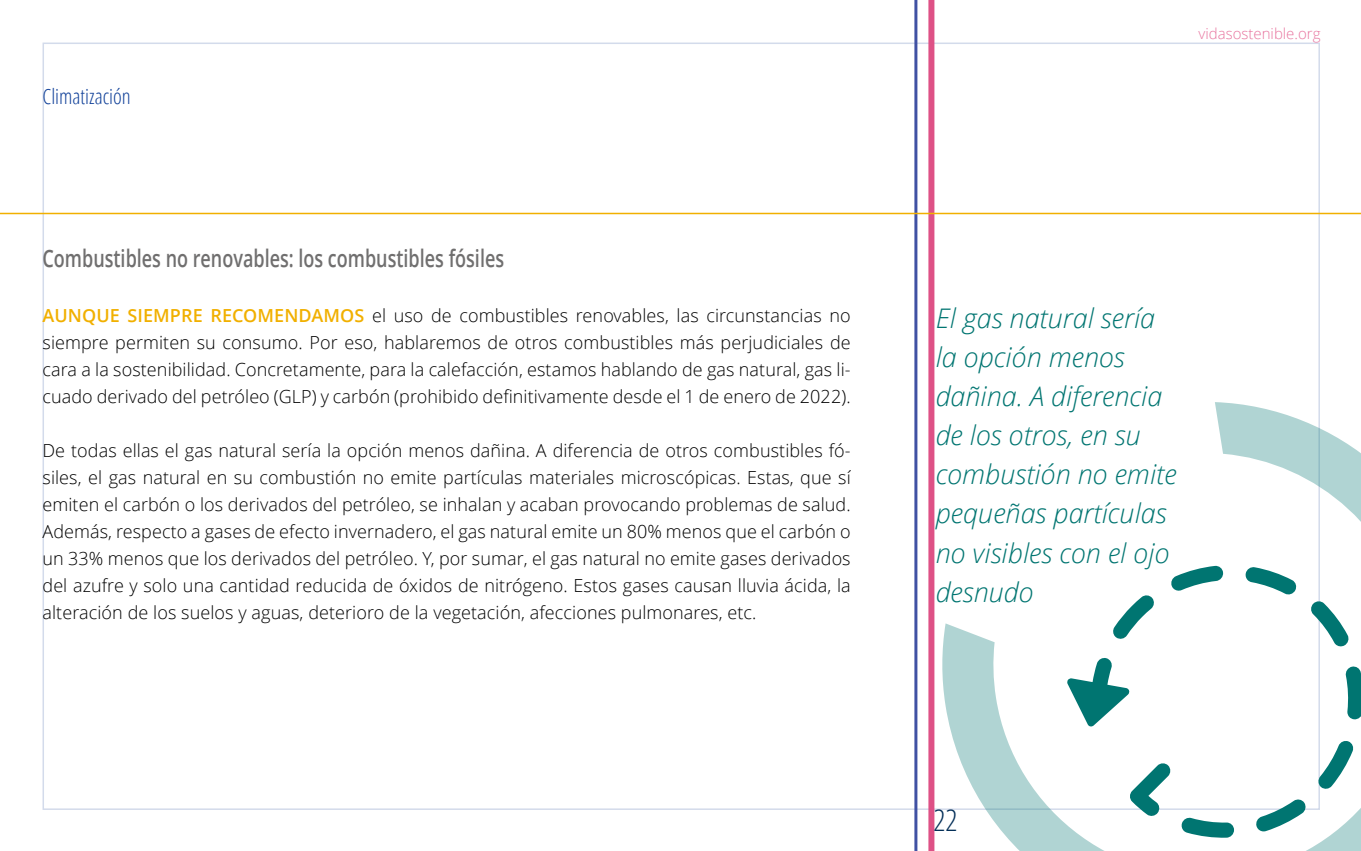
<style>
.page{position:relative;width:1361px;height:851px;background:#fff}
.page>*{position:absolute;margin:0;border:0;box-sizing:border-box;transform-origin:0 0}
.t1{font:300 condensed 30px "Open Sans";color:#042f58}
.t2{font:italic 300 27px/39px "Open Sans";color:#007571}
.t3{font:600 24px "Open Sans";color:#706f6f;scale:.75 1}
.t4{font:300 condensed 21px "Open Sans";color:#114199}
.t5{font:300 18px/27px "Open Sans";letter-spacing:.005em;color:#000;text-align:justify}
.t6{font:300 15px "Open Sans";color:#e8759f}
.s1{font-weight:600;color:#f1b000}
</style>
<div class="page">
<div style="left:928px;top:0;width:6px;height:850px;background:#de5186"></div>
<hr style="left:914px;top:0;width:3px;height:850px;background:#4051a3">
<hr style="left:0;top:213px;width:1361px;height:1px;background:#f1b000">
<svg style="left:941px;top:402px;width:420px;height:448px"></svg>
<p class="t4" style="left:43px;top:82px;width:90px">Climatización</p>
<h3 class="t3" style="left:43px;top:242px;width:617px">Combustibles no renovables: los combustibles fósiles</h3>
<p class="t5" style="left:43px;top:301px;width:809px"><span class="s1">AUNQUE SIEMPRE RECOMENDAMOS</span> el uso de combustibles renovables, las circunstancias no siempre permiten su consumo. Por eso, hablaremos de otros combustibles más perjudiciales de cara a la sostenibilidad. Concretamente, para la calefacción, estamos hablando de gas natural, gas li&shy;cuado derivado del petróleo (GLP) y carbón (prohibido definitivamente desde el 1 de enero de 2022).</p>
<p class="t5" style="left:43px;top:436px;width:809px">De todas ellas el gas natural sería la opción menos dañina. A diferencia de otros combustibles fó&shy;siles, el gas natural en su combustión no emite partículas materiales microscópicas. Estas, que sí emiten el carbón o los derivados del petróleo, se inhalan y acaban provocando problemas de salud.<br>Además, respecto a gases de efecto invernadero, el gas natural emite un 80% menos que el carbón o un 33% menos que los derivados del petróleo. Y, por sumar, el gas natural no emite gases derivados del azufre y solo una cantidad reducida de óxidos de nitrógeno. Estos gases causan lluvia ácida, la alteración de los suelos y aguas, deterioro de la vegetación, afecciones pulmonares, etc.</p>
<p class="t6" style="left:1198px;top:24px;width:124px">vidasostenible.org</p>
<h2 class="t2" style="left:935px;top:298px;width:242px">El gas natural sería la opción menos dañina. A diferencia de los otros, en su combustión no emite pequeñas partículas no visibles con el ojo desnudo</h2>
<h1 class="t1" style="left:933px;top:800px;width:25px">22</h1>
</div>
